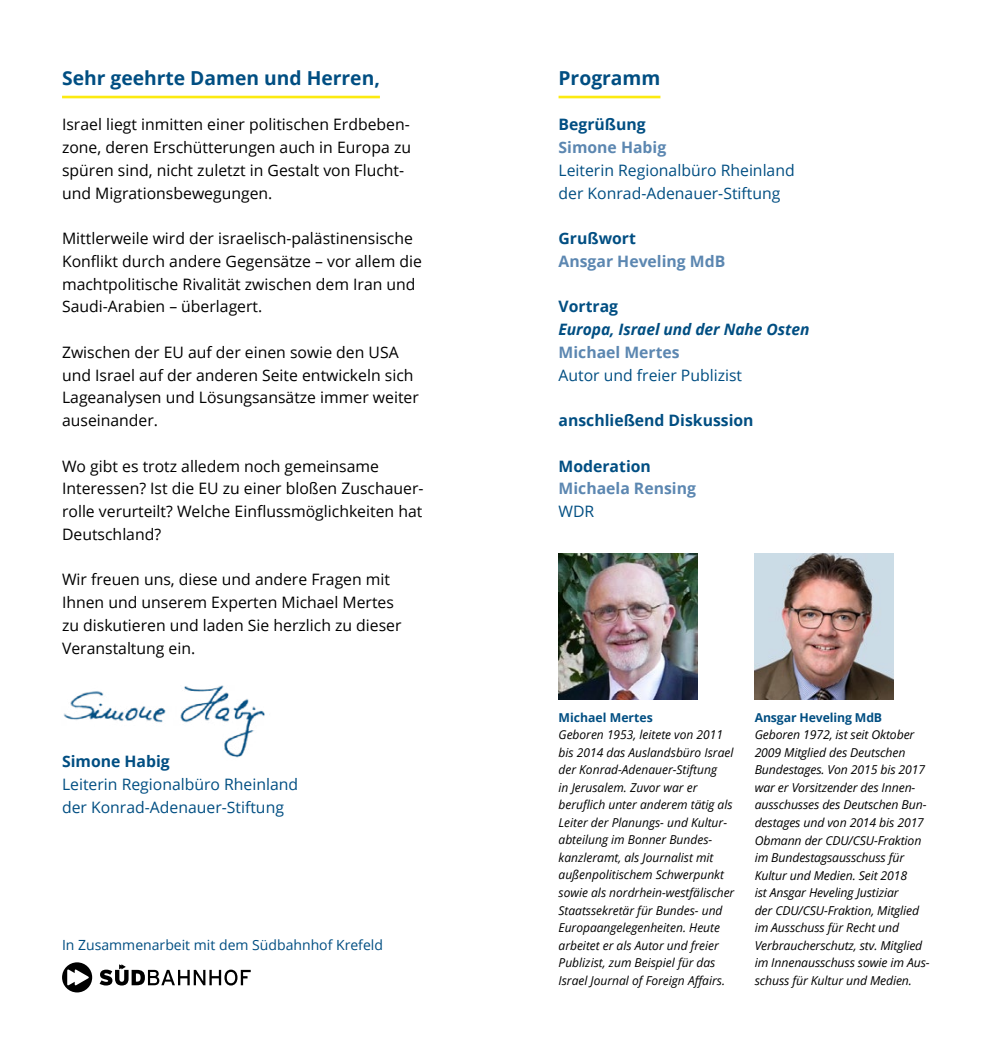
<style>
.page{position:relative;width:993px;height:1042px;background:#fff}
.page>*{position:absolute;margin:0;border:0;box-sizing:border-box;transform-origin:0 0}
.t1{font:700 19.25px "Open Sans";color:#004e82}
.t2{font:15.75px/22.8px "Open Sans";color:#000}
.t3{font:15.75px/22.8px "Open Sans";color:#004e82}
.t4{font:700 15.75px "Open Sans";color:#004e82}
.t5{font:700 15.75px "Open Sans";color:#5c87b1}
.t6{font:italic 700 15.75px "Open Sans";letter-spacing:-.005em;color:#004e82}
.t7{font:14px "Open Sans";color:#004e82}
.t8{font:italic 12.25px/17.5px "Open Sans";color:#000}
.t9{font:700 12.25px "Open Sans";letter-spacing:-.01em;color:#004e82}
</style>
<div class="page">
<img style="left:558px;top:553px;width:139px;height:146px">
<img style="left:754px;top:553px;width:139px;height:146px">
<hr style="left:62px;top:96px;width:318px;height:2px;background:#fcea10">
<hr style="left:558px;top:96px;width:102px;height:2px;background:#fcea10">
<img style="left:63px;top:685px;width:202px;height:73px">
<svg style="left:99px;top:964px;width:152px;height:21px"></svg>
<svg style="left:62px;top:962px;width:30px;height:30px"></svg>
<h1 class="t1" style="left:62px;top:64px;width:319px">Sehr geehrte Damen und Herren,</h1>
<h1 class="t1" style="left:558px;top:64px;width:103px">Programm</h1>
<p class="t2" style="left:62px;top:113px;width:350px">Israel liegt inmitten einer politischen Erdbeben&shy;zone, deren Erschütterungen auch in Europa zu spüren sind, nicht zuletzt in Gestalt von Flucht&shy;und Migrationsbewegungen.</p>
<p class="t2" style="left:62px;top:226px;width:361px">Mittlerweile wird der israelisch-palästinensische Konflikt durch andere Gegensätze – vor allem die machtpolitische Rivalität zwischen dem Iran und Saudi-Arabien – überlagert.</p>
<p class="t2" style="left:62px;top:340px;width:358px">Zwischen der EU auf der einen sowie den USA und Israel auf der anderen Seite entwickeln sich Lageanalysen und Lösungsansätze immer weiter auseinander.</p>
<p class="t2" style="left:62px;top:454px;width:363px">Wo gibt es trotz alledem noch gemeinsame Interessen? Ist die EU zu einer bloßen Zuschauer&shy;rolle verurteilt? Welche Einflussmöglichkeiten hat Deutschland?</p>
<p class="t2" style="left:62px;top:568px;width:341px">Wir freuen uns, diese und andere Fragen mit Ihnen und unserem Experten Michael Mertes zu diskutieren und laden Sie herzlich zu dieser Veranstaltung ein.</p>
<p class="t4" style="left:558px;top:113px;width:89px">Begrüßung</p>
<p class="t5" style="left:558px;top:136px;width:109px">Simone Habig</p>
<p class="t3" style="left:558px;top:158px;width:237px">Leiterin Regionalbüro Rheinland der Konrad-Adenauer-Stiftung</p>
<p class="t4" style="left:558px;top:227px;width:79px">Grußwort</p>
<p class="t5" style="left:558px;top:250px;width:168px">Ansgar Heveling MdB</p>
<p class="t4" style="left:558px;top:295px;width:61px">Vortrag</p>
<p class="t6" style="left:558px;top:318px;width:252px">Europa, Israel und der Nahe Osten</p>
<p class="t5" style="left:558px;top:341px;width:123px">Michael Mertes</p>
<p class="t3" style="left:558px;top:363px;width:185px">Autor und freier Publizist</p>
<p class="t4" style="left:558px;top:409px;width:196px">anschließend Diskussion</p>
<p class="t4" style="left:558px;top:455px;width:94px">Moderation</p>
<p class="t5" style="left:558px;top:477px;width:139px">Michaela Rensing</p>
<p class="t3" style="left:558px;top:499px;width:37px">WDR</p>
<p class="t4" style="left:62px;top:750px;width:109px">Simone Habig</p>
<p class="t3" style="left:62px;top:772px;width:237px">Leiterin Regionalbüro Rheinland der Konrad-Adenauer-Stiftung</p>
<p class="t7" style="left:62px;top:935px;width:322px">In Zusammenarbeit mit dem Südbahnhof Krefeld</p>
<p class="t9" style="left:558px;top:709px;width:96px">Michael Mertes</p>
<p class="t8" style="left:558px;top:726px;width:177px">Geboren 1953, leitete von 2011 bis 2014 das Auslandsbüro Israel der Konrad-Adenauer-Stiftung<br>in Jerusalem. Zuvor war er beruflich unter anderem tätig als<br>Leiter der Planungs- und Kultur&shy;abteilung im Bonner Bundes&shy;kanzleramt, als Journalist mit außenpolitischem Schwerpunkt sowie als nordrhein-westfälischer<br>Staatssekretär für Bundes- und<br>Europaangelegenheiten. Heute arbeitet er als Autor und freier<br>Publizist, zum Beispiel für das<br>Israel Journal of Foreign Affairs.</p>
<p class="t9" style="left:754px;top:709px;width:129px">Ansgar Heveling MdB</p>
<p class="t8" style="left:754px;top:726px;width:176px">Geboren 1972, ist seit Oktober<br>2009 Mitglied des Deutschen<br>Bundestages. Von 2015 bis 2017 war er Vorsitzender des Innen&shy;ausschusses des Deutschen Bun&shy;destages und von 2014 bis 2017<br>Obmann der CDU/CSU-Fraktion im Bundestagsausschuss für<br>Kultur und Medien. Seit 2018<br>ist Ansgar Heveling Justiziar<br>der CDU/CSU-Fraktion, Mitglied im Ausschuss für Recht und<br>Verbraucherschutz, stv. Mitglied im Innenausschuss sowie im Aus&shy;schuss für Kultur und Medien.</p>
</div>
